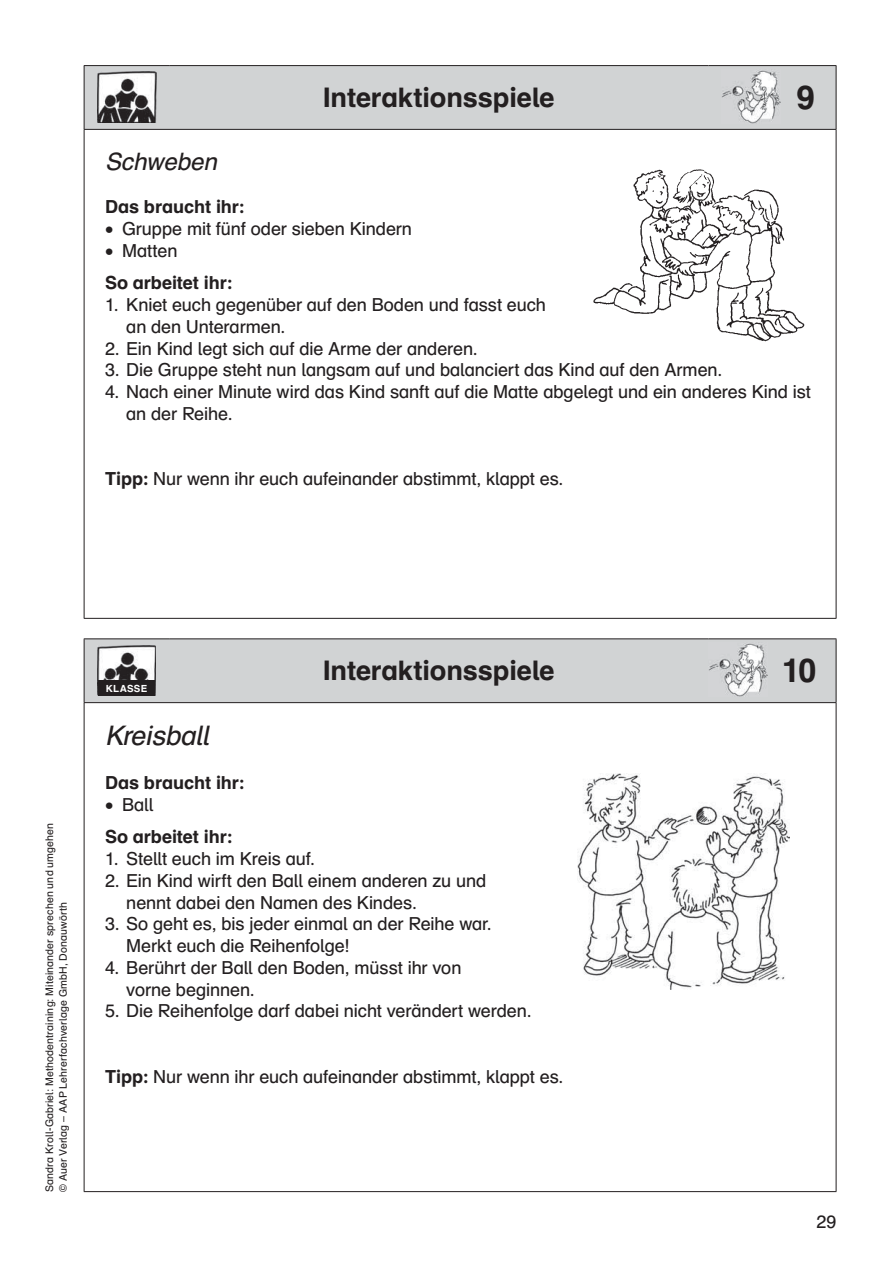
<style>
.page{position:relative;width:893px;height:1263px;background:#fff}
.page>*{position:absolute;margin:0;border:0;box-sizing:border-box;transform-origin:0 0}
.t1{font:700 33px "Auer Schulbuch";color:#231f20}
.t2{font:700 27px "Auer Schulbuch";letter-spacing:-.005em;color:#231f20}
.t3{font:italic 27px "Auer Schulbuch";letter-spacing:-.005em;color:#231f20}
.t4{font:italic 24px "Auer Schulbuch";color:#231f20}
.t5{font:18px/21.8px "Auer Schulbuch";letter-spacing:-.01em;color:#231f20}
.t6{font:700 18px/32.5px "Auer Schulbuch";letter-spacing:-.005em;color:#231f20}
.t7{font:10.5px/13.5px "Auer Schulbuch";letter-spacing:.015em;color:#231f20}
.t8{font:700 9.75px "Auer Schulbuch";letter-spacing:.03em;color:#fff}
.s1{font-weight:400}
.s2{font-weight:700}
</style>
<div class="page">
<div style="left:85px;top:66px;width:751px;height:63px;background:#d1d3d4"></div>
<hr style="left:84px;top:130px;width:1px;height:488px;background:#231f20">
<hr style="left:836px;top:130px;width:1px;height:488px;background:#231f20">
<hr style="left:84px;top:618px;width:752px;height:1px;background:#231f20">
<hr style="left:84px;top:65px;width:85px;height:1px;background:#231f20">
<hr style="left:84px;top:66px;width:1px;height:63px;background:#231f20">
<hr style="left:169px;top:65px;width:539px;height:1px;background:#231f20">
<hr style="left:84px;top:129px;width:752px;height:1px;background:#231f20">
<hr style="left:708px;top:65px;width:128px;height:1px;background:#231f20">
<hr style="left:836px;top:66px;width:1px;height:63px;background:#231f20">
<img style="left:97px;top:72px;width:59px;height:51px">
<img style="left:721px;top:70px;width:59px;height:53px">
<div style="left:85px;top:639px;width:751px;height:63px;background:#d1d3d4"></div>
<hr style="left:84px;top:703px;width:1px;height:488px;background:#231f20">
<hr style="left:836px;top:703px;width:1px;height:488px;background:#231f20">
<hr style="left:84px;top:1191px;width:752px;height:1px;background:#231f20">
<hr style="left:84px;top:638px;width:85px;height:1px;background:#231f20">
<hr style="left:84px;top:639px;width:1px;height:63px;background:#231f20">
<hr style="left:169px;top:638px;width:539px;height:1px;background:#231f20">
<hr style="left:84px;top:702px;width:752px;height:1px;background:#231f20">
<hr style="left:708px;top:638px;width:128px;height:1px;background:#231f20">
<hr style="left:836px;top:639px;width:1px;height:63px;background:#231f20">
<img style="left:98px;top:645px;width:58px;height:51px">
<div style="left:98px;top:680px;width:57px;height:15px;background:#231f20"></div>
<img style="left:708px;top:643px;width:59px;height:54px">
<img style="left:577px;top:773px;width:212px;height:217px">
<img style="left:593px;top:169px;width:211px;height:173px">
<h2 class="t2" style="left:323px;top:86px;width:233px">Interaktionsspiele</h2>
<h1 class="t1" style="left:796px;top:83px;width:20px">9</h1>
<h3 class="t4" style="left:105px;top:151px;width:114px">Schweben</h3>
<p class="t6" style="left:105px;top:192px;width:141px">Das braucht ihr:</p>
<p class="t5" style="left:105px;top:219px;width:309px">• Gruppe mit fünf oder sieben Kindern</p>
<p class="t6" style="left:105px;top:236px;width:129px">• <span class="s1">Matten<br></span>So arbeitet ihr:</p>
<p class="t5" style="left:126px;top:295px;width:421px;text-indent:-21px">1. Kniet euch gegenüber auf den Boden und fasst euch an den Unterarmen.</p>
<p class="t5" style="left:105px;top:338px;width:374px">2. Ein Kind legt sich auf die Arme der anderen.</p>
<p class="t5" style="left:105px;top:360px;width:619px">3. Die Gruppe steht nun langsam auf und balanciert das Kind auf den Armen.</p>
<p class="t5" style="left:126px;top:382px;width:686px;text-indent:-21px">4. Nach einer Minute wird das Kind sanft auf die Matte abgelegt und ein anderes Kind ist an der Reihe.</p>
<p class="t5" style="left:105px;top:469px;width:460px"><span class="s2">Tipp:</span> Nur wenn ihr euch aufeinander abstimmt, klappt es.</p>
<p class="t7" style="left:43px;top:1192px;width:371px;rotate:-90deg">Sandra Kroll-Gabriel: Methodentraining: Miteinander sprechen und umgehen © Auer Verlag – AAP Lehrerfachverlage GmbH, Donauwörth</p>
<p class="t8" style="left:106px;top:684px;width:43px">KLASSE</p>
<h2 class="t2" style="left:323px;top:659px;width:233px">Interaktionsspiele</h2>
<h1 class="t1" style="left:782px;top:656px;width:36px">10</h1>
<h2 class="t3" style="left:105px;top:725px;width:106px">Kreisball</h2>
<p class="t6" style="left:105px;top:768px;width:141px">Das braucht ihr:</p>
<p class="t6" style="left:105px;top:790px;width:129px">• <span class="s1">Ball<br></span>So arbeitet ihr:</p>
<p class="t5" style="left:105px;top:849px;width:212px">1. Stellt euch im Kreis auf.</p>
<p class="t5" style="left:126px;top:870px;width:361px;text-indent:-21px">2. Ein Kind wirft den Ball einem anderen zu und nennt dabei den Namen des Kindes.</p>
<p class="t5" style="left:126px;top:914px;width:367px;text-indent:-21px">3. So geht es, bis jeder einmal an der Reihe war.<br>Merkt euch die Reihenfolge!</p>
<p class="t5" style="left:126px;top:957px;width:337px;text-indent:-21px">4. Berührt der Ball den Boden, müsst ihr von vorne beginnen.</p>
<p class="t5" style="left:105px;top:1001px;width:428px">5. Die Reihenfolge darf dabei nicht verändert werden.</p>
<p class="t5" style="left:105px;top:1066px;width:460px"><span class="s2">Tipp:</span> Nur wenn ihr euch aufeinander abstimmt, klappt es.</p>
<p class="t5" style="left:816px;top:1211px;width:22px">29</p>
</div>
